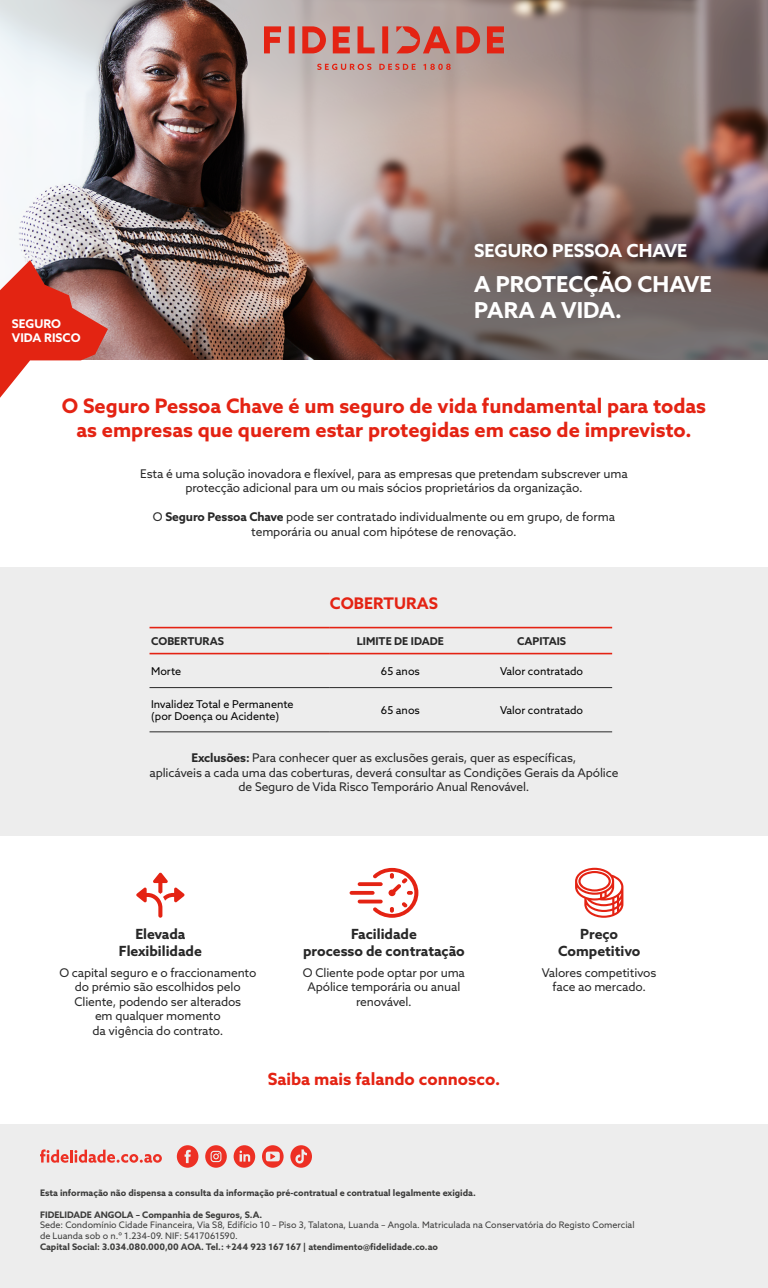
<style>
.page{position:relative;width:768px;height:1288px;background:#fff}
.page>*{position:absolute;margin:0;border:0;box-sizing:border-box;transform-origin:0 0}
.t1{font:700 22px/26.4px "Azo Sans";color:#fff}
.t2{font:700 20px/24px "Azo Sans";color:#e42313;text-align:center}
.t3{font:700 18px "Azo Sans";color:#fff}
.t4{font:700 16.8px "Azo Sans";color:#e42313}
.t5{font:700 16px "Azo Sans";color:#e42313}
.t6{font:700 14px/16.8px "Azo Sans";color:#282828;text-align:center}
.t7{font:12px/14.4px "Azo Sans";letter-spacing:-.01em;color:#282828;text-align:center}
.t8{font:700 12px/14.4px "Azo Sans";color:#fff}
.t9{font:10.8px/13px "Azo Sans";color:#000}
.t10{font:700 10.8px "Azo Sans";color:#282828}
.t11{font:700 9px "Azo Sans";color:#3c3c3b}
.t12{font:9px/10.8px "Azo Sans";color:#3c3c3b}
.s1{font-weight:700}
</style>
<div class="page">
<img style="left:0;top:0;width:768px;height:360px">
<svg style="left:264px;top:26px;width:240px;height:27px;background:#cb6d64"></svg>
<svg style="left:317px;top:64px;width:134px;height:6px"></svg>
<div style="left:0;top:1125px;width:768px;height:163px;background:#ededed"></div>
<div style="left:0;top:568px;width:768px;height:268px;background:#ededed"></div>
<hr style="left:150px;top:687px;width:180px;height:1px;background:#282828">
<hr style="left:330px;top:687px;width:141px;height:1px;background:#282828">
<hr style="left:471px;top:687px;width:141px;height:1px;background:#282828">
<hr style="left:150px;top:732px;width:180px;height:1px;background:#282828">
<hr style="left:330px;top:732px;width:141px;height:1px;background:#282828">
<hr style="left:471px;top:732px;width:141px;height:1px;background:#282828">
<hr style="left:150px;top:627px;width:180px;height:1px;background:#e42313">
<hr style="left:330px;top:627px;width:141px;height:1px;background:#e42313">
<hr style="left:471px;top:627px;width:141px;height:1px;background:#e42313">
<hr style="left:150px;top:653px;width:180px;height:1px;background:#e42313">
<hr style="left:330px;top:653px;width:141px;height:1px;background:#e42313">
<hr style="left:471px;top:653px;width:141px;height:1px;background:#e42313">
<svg style="left:0;top:260px;width:108px;height:138px"></svg>
<svg style="left:40px;top:1149px;width:122px;height:14px"></svg>
<svg style="left:177px;top:1145px;width:21px;height:23px"></svg>
<svg style="left:205px;top:1145px;width:22px;height:23px"></svg>
<svg style="left:234px;top:1145px;width:21px;height:23px"></svg>
<svg style="left:262px;top:1145px;width:22px;height:23px"></svg>
<svg style="left:290px;top:1145px;width:22px;height:23px"></svg>
<svg style="left:136px;top:872px;width:48px;height:46px"></svg>
<svg style="left:350px;top:868px;width:68px;height:50px"></svg>
<svg style="left:575px;top:868px;width:48px;height:50px"></svg>
<p class="t8" style="left:12px;top:316px;width:70px">SEGURO<br>VIDA RISCO</p>
<h3 class="t3" style="left:474px;top:239px;width:215px">SEGURO PESSOA CHAVE</h3>
<h1 class="t1" style="left:474px;top:270px;width:239px">A PROTECÇÃO CHAVE<br>PARA A VIDA.</h1>
<h2 class="t2" style="left:62px;top:393px;width:646px">O Seguro Pessoa Chave é um seguro de vida fundamental para todas as empresas que querem estar protegidas em caso de imprevisto.</h2>
<p class="t7" style="left:140px;top:466px;width:489px">Esta é uma solução inovadora e flexível, para as empresas que pretendam subscrever uma protecção adicional para um ou mais sócios proprietários da organização.</p>
<p class="t7" style="left:153px;top:510px;width:464px">O <span class="s1">Seguro Pessoa Chave</span> pode ser contratado individualmente ou em grupo, de forma temporária ou anual com hipótese de renovação.</p>
<h3 class="t5" style="left:330px;top:593px;width:110px">COBERTURAS</h3>
<p class="t10" style="left:151px;top:634px;width:75px">COBERTURAS</p>
<p class="t10" style="left:357px;top:634px;width:88px">LIMITE DE IDADE</p>
<p class="t10" style="left:517px;top:634px;width:51px">CAPITAIS</p>
<p class="t9" style="left:151px;top:664px;width:32px">Morte</p>
<p class="t9" style="left:381px;top:664px;width:41px">65 anos</p>
<p class="t9" style="left:500px;top:664px;width:85px">Valor contratado</p>
<p class="t9" style="left:151px;top:697px;width:144px">Invalidez Total e Permanente (por Doença ou Acidente)</p>
<p class="t9" style="left:381px;top:704px;width:41px">65 anos</p>
<p class="t9" style="left:500px;top:704px;width:85px">Valor contratado</p>
<p class="t7" style="left:150px;top:751px;width:470px"><span class="s1">Exclusões:</span> Para conhecer quer as exclusões gerais, quer as específicas,<br>aplicáveis a cada uma das coberturas, deverá consultar as Condições Gerais da Apólice de Seguro de Vida Risco Temporário Anual Renovável.</p>
<p class="t6" style="left:119px;top:925px;width:85px">Elevada<br>Flexibilidade</p>
<p class="t6" style="left:558px;top:925px;width:84px">Preço<br>Competitivo</p>
<p class="t6" style="left:303px;top:925px;width:163px">Facilidade<br>processo de contratação</p>
<p class="t7" style="left:303px;top:965px;width:164px">O Cliente pode optar por uma<br>Apólice temporária ou anual renovável.</p>
<p class="t7" style="left:542px;top:965px;width:116px">Valores competitivos face ao mercado.</p>
<p class="t7" style="left:59px;top:965px;width:199px">O capital seguro e o fraccionamento do prémio são escolhidos pelo<br>Cliente, podendo ser alterados<br>em qualquer momento<br>da vigência do contrato.</p>
<h3 class="t4" style="left:268px;top:1068px;width:234px">Saiba mais falando connosco.</h3>
<p class="t11" style="left:40px;top:1187px;width:437px">Esta informação não dispensa a consulta da informação pré-contratual e contratual legalmente exigida.</p>
<p class="t11" style="left:40px;top:1208px;width:224px">FIDELIDADE ANGOLA – Companhia de Seguros, S.A.</p>
<p class="t12" style="left:40px;top:1220px;width:596px">Sede: Condomínio Cidade Financeira, Via S8, Edifício 10 – Piso 3, Talatona, Luanda – Angola. Matriculada na Conservatória do Registo Comercial de Luanda sob o n.º 1.234-09. NIF: 5417061590.</p>
<p class="t11" style="left:40px;top:1241px;width:400px">Capital Social: 3.034.080.000,00 AOA. Tel.: +244 923 167 167 | atendimento@fidelidade.co.ao</p>
</div>
